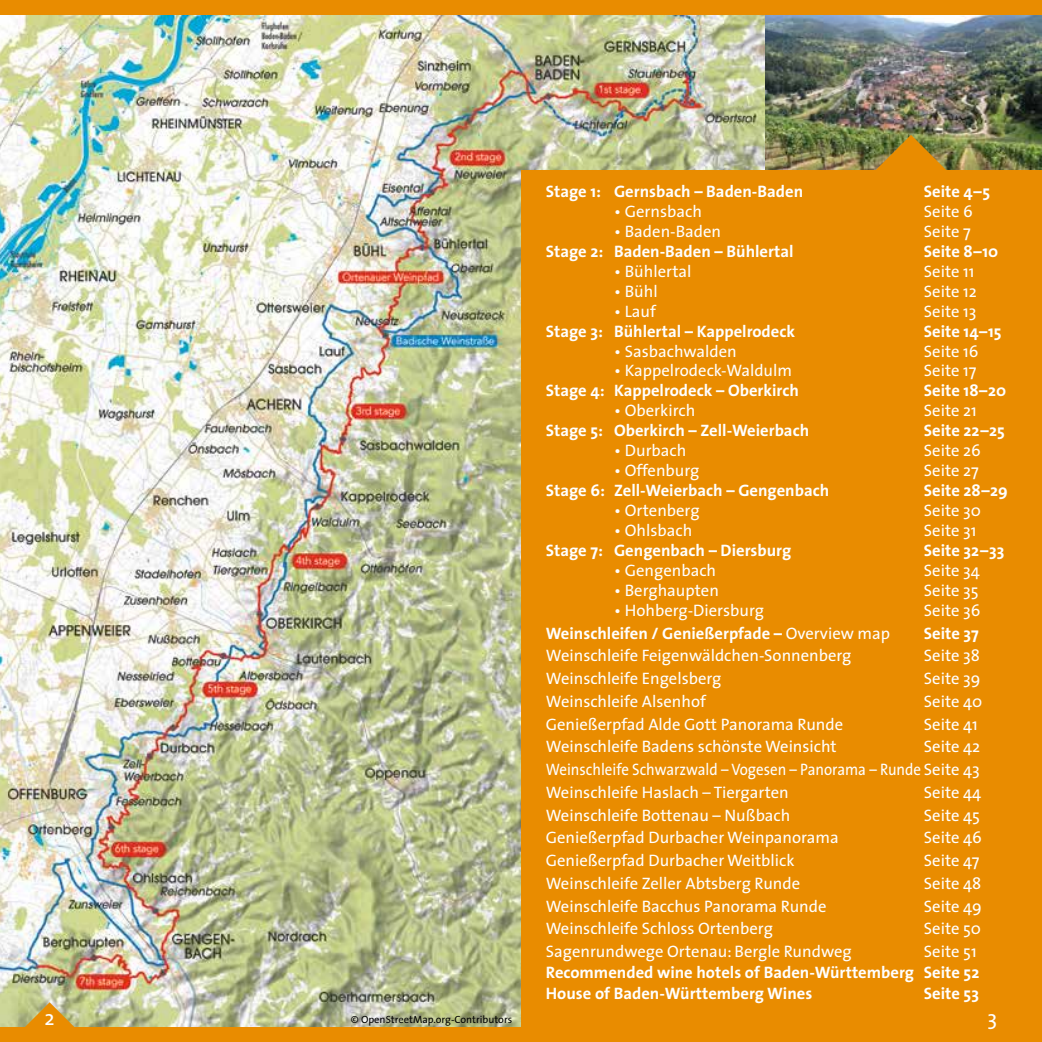
<style>
.page{position:relative;width:1042px;height:1042px;background:#fff}
.page>*{position:absolute;margin:0;border:0;box-sizing:border-box;transform-origin:0 0}
.t1{font:21px "The Sans";color:#fff}
.t2{font:16.62px/22.8px "The Sans";color:#fff;text-align:justify}
.t3{font:700 16.62px/21px "The Sans";color:#fff}
.t4{font:10.5px "The Sans";color:#000}
.s1{font-weight:400}
</style>
<div class="page">
<img style="left:0;top:15px;width:765px;height:1012px">
<div style="left:521px;top:170px;width:521px;height:862px;background:#e98c00"></div>
<img style="left:765px;top:15px;width:277px;height:155px">
<div style="left:0;top:0;width:1042px;height:15px;background:#e98c00"></div>
<div style="left:0;top:1027px;width:1042px;height:15px;background:#e98c00"></div>
<svg style="left:876px;top:135px;width:70px;height:35px;background:#af8623"></svg>
<svg style="left:25px;top:1002px;width:49px;height:25px"></svg>
<p class="t3" style="left:546px;top:180px;width:259px">Stage 1: Gernsbach – Baden-Baden</p>
<p class="t3" style="left:924px;top:180px;width:68px">Seite 4–5</p>
<p class="t2" style="left:614px;top:199px;width:89px">• Gernsbach</p>
<p class="t2" style="left:924px;top:199px;width:51px">Seite 6</p>
<p class="t2" style="left:614px;top:219px;width:109px">• Baden-Baden</p>
<p class="t2" style="left:924px;top:219px;width:48px">Seite 7</p>
<p class="t3" style="left:546px;top:240px;width:249px">Stage 2: Baden-Baden – Bühlertal</p>
<p class="t3" style="left:924px;top:240px;width:76px">Seite 8–10</p>
<p class="t2" style="left:614px;top:259px;width:79px">• Bühlertal</p>
<p class="t2" style="left:924px;top:259px;width:52px">Seite 11</p>
<p class="t2" style="left:614px;top:279px;width:45px">• Bühl</p>
<p class="t2" style="left:924px;top:279px;width:55px">Seite 12</p>
<p class="t2" style="left:614px;top:299px;width:43px">• Lauf</p>
<p class="t2" style="left:924px;top:299px;width:54px">Seite 13</p>
<p class="t3" style="left:546px;top:320px;width:251px">Stage 3: Bühlertal – Kappelrodeck</p>
<p class="t3" style="left:924px;top:320px;width:79px">Seite 14–15</p>
<p class="t2" style="left:614px;top:339px;width:124px">• Sasbachwalden</p>
<p class="t2" style="left:924px;top:339px;width:56px">Seite 16</p>
<p class="t2" style="left:614px;top:359px;width:180px">• Kappelrodeck-Waldulm</p>
<p class="t2" style="left:924px;top:359px;width:54px">Seite 17</p>
<p class="t3" style="left:546px;top:380px;width:255px">Stage 4: Kappelrodeck – Oberkirch</p>
<p class="t3" style="left:924px;top:380px;width:84px">Seite 18–20</p>
<p class="t2" style="left:614px;top:399px;width:83px">• Oberkirch</p>
<p class="t2" style="left:924px;top:399px;width:55px">Seite 21</p>
<p class="t3" style="left:546px;top:420px;width:265px">Stage 5: Oberkirch – Zell-Weierbach</p>
<p class="t3" style="left:924px;top:420px;width:83px">Seite 22–25</p>
<p class="t2" style="left:614px;top:439px;width:74px">• Durbach</p>
<p class="t2" style="left:924px;top:439px;width:59px">Seite 26</p>
<p class="t2" style="left:614px;top:459px;width:87px">• Offenburg</p>
<p class="t2" style="left:924px;top:459px;width:56px">Seite 27</p>
<p class="t3" style="left:546px;top:480px;width:285px">Stage 6: Zell-Weierbach – Gengenbach</p>
<p class="t3" style="left:924px;top:480px;width:86px">Seite 28–29</p>
<p class="t2" style="left:614px;top:499px;width:87px">• Ortenberg</p>
<p class="t2" style="left:924px;top:499px;width:59px">Seite 30</p>
<p class="t2" style="left:614px;top:518px;width:80px">• Ohlsbach</p>
<p class="t2" style="left:924px;top:518px;width:54px">Seite 31</p>
<p class="t3" style="left:546px;top:539px;width:247px">Stage 7: Gengenbach – Diersburg</p>
<p class="t3" style="left:924px;top:539px;width:82px">Seite 32–33</p>
<p class="t2" style="left:614px;top:558px;width:104px">• Gengenbach</p>
<p class="t2" style="left:924px;top:558px;width:58px">Seite 34</p>
<p class="t2" style="left:614px;top:578px;width:106px">• Berghaupten</p>
<p class="t2" style="left:924px;top:578px;width:56px">Seite 35</p>
<p class="t2" style="left:614px;top:598px;width:152px">• Hohberg-Diersburg</p>
<p class="t2" style="left:924px;top:598px;width:58px">Seite 36</p>
<p class="t3" style="left:546px;top:622px;width:346px">Weinschleifen / Genießerpfade – <span class="s1">Overview map</span></p>
<p class="t3" style="left:924px;top:622px;width:56px">Seite 37</p>
<p class="t2" style="left:546px;top:644px;width:307px">Weinschleife Feigenwäldchen-Sonnenberg</p>
<p class="t2" style="left:924px;top:644px;width:58px">Seite 38</p>
<p class="t2" style="left:546px;top:667px;width:177px">Weinschleife Engelsberg</p>
<p class="t2" style="left:924px;top:667px;width:58px">Seite 39</p>
<p class="t2" style="left:546px;top:689px;width:162px">Weinschleife Alsenhof</p>
<p class="t2" style="left:924px;top:689px;width:60px">Seite 40</p>
<p class="t2" style="left:546px;top:712px;width:299px">Genießerpfad Alde Gott Panorama Runde</p>
<p class="t2" style="left:924px;top:712px;width:55px">Seite 41</p>
<p class="t2" style="left:546px;top:735px;width:292px">Weinschleife Badens schönste Weinsicht</p>
<p class="t2" style="left:546px;top:735px;width:436px;text-indent:378px">Seite 42<br>Weinschleife Schwarzwald – Vogesen – Panorama – Runde Seite 43<br>Weinschleife Haslach – Tiergarten</p>
<p class="t2" style="left:924px;top:780px;width:59px">Seite 44</p>
<p class="t2" style="left:546px;top:803px;width:246px">Weinschleife Bottenau – Nußbach</p>
<p class="t2" style="left:924px;top:803px;width:58px">Seite 45</p>
<p class="t2" style="left:546px;top:826px;width:294px">Genießerpfad Durbacher Weinpanorama</p>
<p class="t2" style="left:924px;top:826px;width:59px">Seite 46</p>
<p class="t2" style="left:546px;top:848px;width:250px">Genießerpfad Durbacher Weitblick</p>
<p class="t2" style="left:924px;top:848px;width:57px">Seite 47</p>
<p class="t2" style="left:546px;top:871px;width:256px">Weinschleife Zeller Abtsberg Runde</p>
<p class="t2" style="left:924px;top:871px;width:59px">Seite 48</p>
<p class="t2" style="left:546px;top:894px;width:282px">Weinschleife Bacchus Panorama Runde</p>
<p class="t2" style="left:924px;top:894px;width:60px">Seite 49</p>
<p class="t2" style="left:546px;top:917px;width:229px">Weinschleife Schloss Ortenberg</p>
<p class="t2" style="left:924px;top:917px;width:59px">Seite 50</p>
<p class="t2" style="left:546px;top:939px;width:307px">Sagenrundwege Ortenau: Bergle Rundweg</p>
<p class="t2" style="left:924px;top:939px;width:54px">Seite 51</p>
<p class="t3" style="left:546px;top:961px;width:435px">Recommended wine hotels of Baden-Württemberg Seite 52<br>House of Baden-Württemberg Wines</p>
<p class="t3" style="left:924px;top:982px;width:57px">Seite 53</p>
<p class="t1" style="left:45px;top:1000px;width:12px">2</p>
<p class="t4" style="left:351px;top:1011px;width:163px">© OpenStreetMap.org-Contributors</p>
<p class="t1" style="left:987px;top:1000px;width:11px">3</p>
</div>
